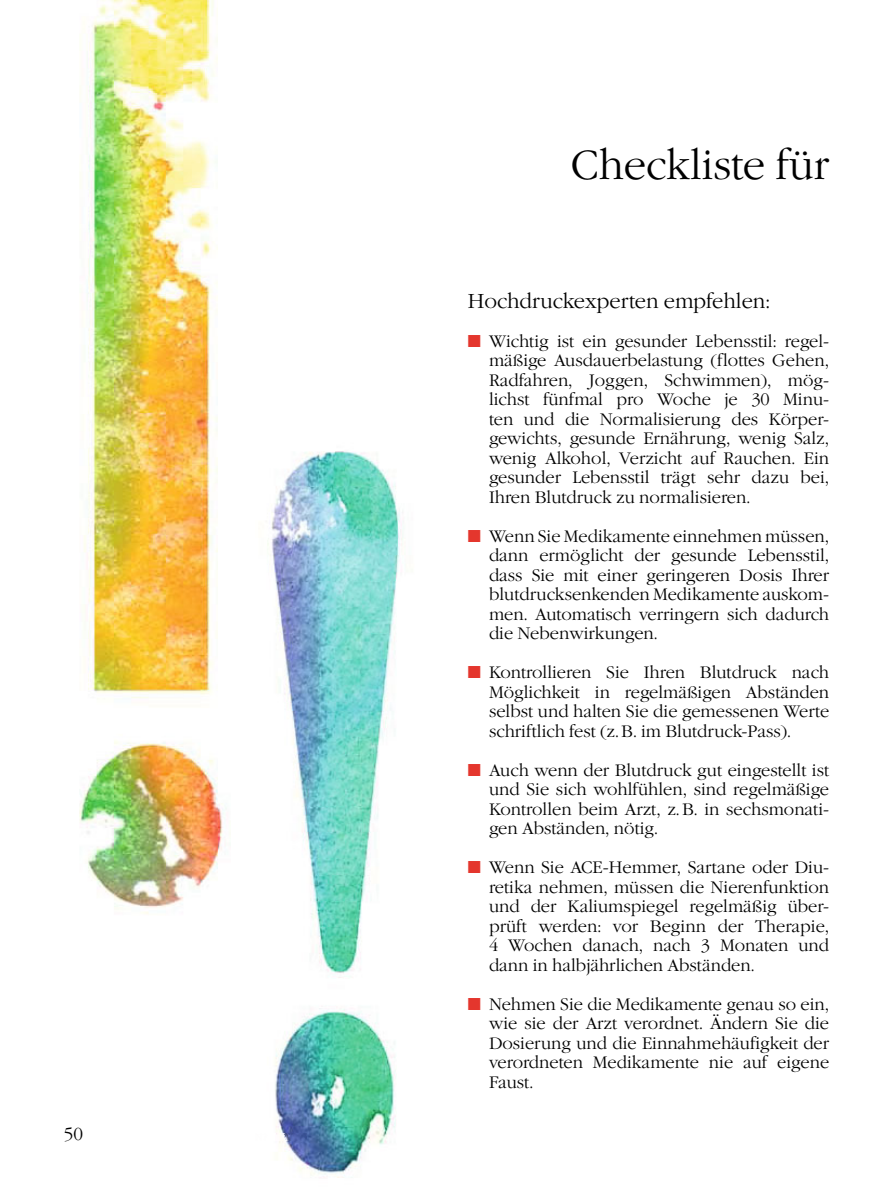
<style>
.page{position:relative;width:893px;height:1191px;background:#fff}
.page>*{position:absolute;margin:0;border:0;box-sizing:border-box;transform-origin:0 0}
.t1{font:300 42px "Garamond EF";color:#000}
.t2{font:300 21px "Garamond EF";color:#000}
.t3{font:300 17.25px/19.5px "Garamond EF";color:#000;text-align:justify}
</style>
<div class="page">
<img style="left:267px;top:451px;width:136px;height:727px">
<img style="left:267px;top:1133px;width:40px;height:7px">
<img style="left:79px;top:0;width:148px;height:914px">
<h1 class="t1" style="left:571px;top:149px;width:260px">Checkliste für</h1>
<p class="t2" style="left:468px;top:293px;width:304px">Hochdruckexperten empfehlen:</p>
<p class="t3" style="left:489px;top:333px;width:342px">Wichtig ist ein gesunder Lebensstil: regel&shy;mäßige Ausdauerbelastung (flottes Gehen, Radfahren, Joggen, Schwimmen), mög&shy;lichst fünfmal pro Woche je 30 Minu&shy;ten und die Normalisierung des Körper&shy;gewichts, gesunde Ernährung, wenig Salz, wenig Alkohol, Verzicht auf Rauchen. Ein gesunder Lebensstil trägt sehr dazu bei, Ihren Blutdruck zu normalisieren.</p>
<p class="t3" style="left:489px;top:528px;width:342px">Wenn Sie Medikamente einnehmen müssen, dann ermöglicht der gesunde Lebensstil, dass Sie mit einer geringeren Dosis Ihrer blutdrucksenkenden Medikamente auskom&shy;men. Automatisch verringern sich dadurch die Nebenwirkungen.</p>
<p class="t3" style="left:489px;top:664px;width:342px">Kontrollieren Sie Ihren Blutdruck nach Möglichkeit in regelmäßigen Abständen selbst und halten Sie die gemessenen Werte schriftlich fest (z.B. im Blutdruck-Pass).</p>
<p class="t3" style="left:489px;top:762px;width:342px">Auch wenn der Blutdruck gut eingestellt ist und Sie sich wohlfühlen, sind regelmäßige Kontrollen beim Arzt, z. B. in sechsmonati&shy;gen Abständen, nötig.</p>
<p class="t3" style="left:489px;top:859px;width:342px">Wenn Sie ACE-Hemmer, Sartane oder Diu&shy;retika nehmen, müssen die Nierenfunktion und der Kaliumspiegel regelmäßig über&shy;prüft werden: vor Beginn der Therapie, 4 Wochen danach, nach 3 Monaten und dann in halbjährlichen Abständen.</p>
<p class="t3" style="left:489px;top:996px;width:342px">Nehmen Sie die Medikamente genau so ein, wie sie der Arzt verordnet. Ändern Sie die Dosierung und die Einnahmehäufigkeit der verordneten Medikamente nie auf eigene Faust.</p>
</div>
